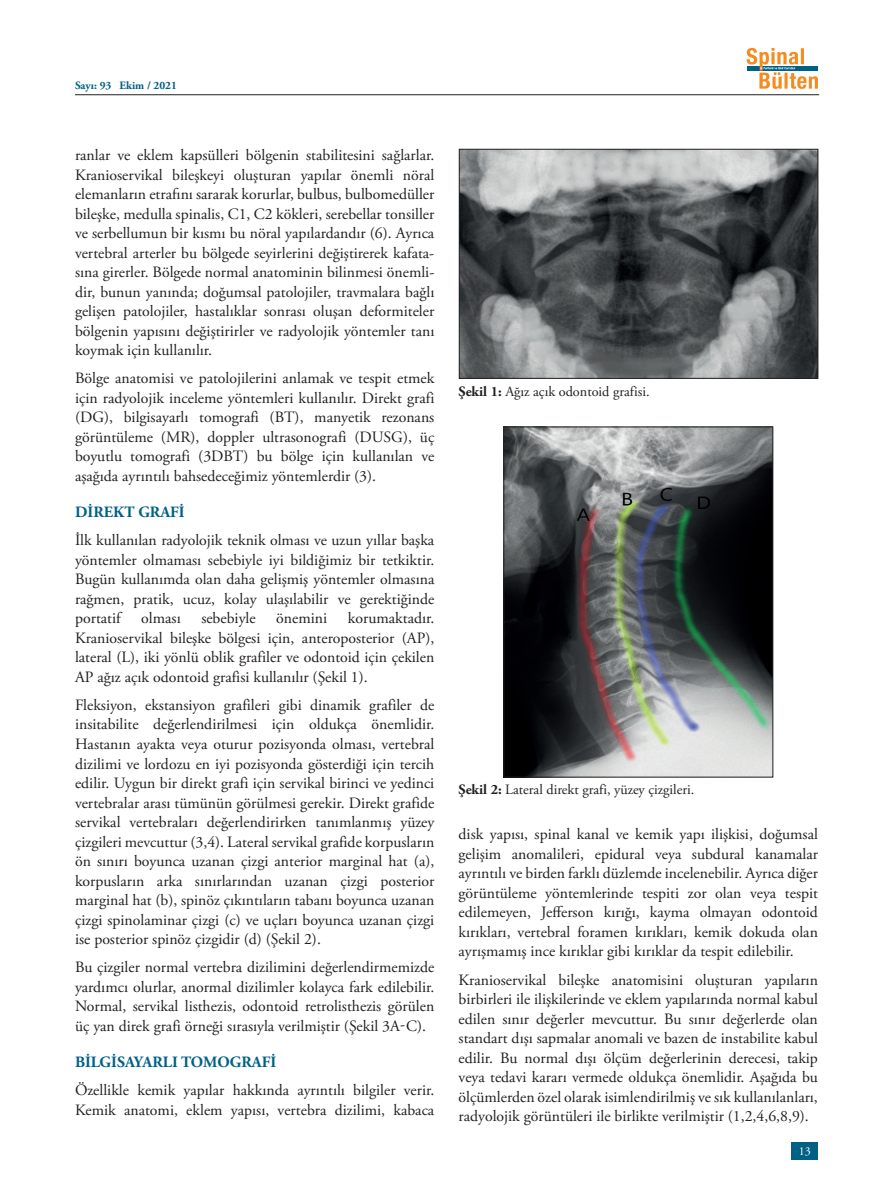
<style>
.page{position:relative;width:893px;height:1191px;background:#fff}
.page>*{position:absolute;margin:0;border:0;box-sizing:border-box;transform-origin:0 0}
.t1{font:15.75px/19.5px "Adobe Garamond Pro";color:#231f20;text-align:justify}
.t2{font:700 15.75px "Adobe Garamond Pro";color:#006185}
.t3{font:14.25px "Adobe Garamond Pro";color:#231f20}
.t4{font:12px "Adobe Garamond Pro";color:#fff}
.t5{font:700 11.25px "Adobe Garamond Pro";color:#006185}
.s1{font-weight:700}
</style>
<div class="page">
<div style="left:791px;top:1141px;width:27px;height:18px;background:#006185"></div>
<hr style="left:75px;top:94px;width:744px;height:1px;background:#231f20">
<svg style="left:747px;top:48px;width:71px;height:41px"></svg>
<img style="left:461px;top:151px;width:355px;height:226px">
<div style="left:459px;top:149px;width:359px;height:230px;border:1px solid #231f20"></div>
<img style="left:505px;top:428px;width:266px;height:347px">
<div style="left:503px;top:426px;width:270px;height:351px;border:1px solid #231f20"></div>
<p class="t5" style="left:75px;top:79px;width:103px">Sayı: 93 Ekim / 2021</p>
<p class="t1" style="left:75px;top:146px;width:361px">ranlar ve eklem kapsülleri bölgenin stabilitesini sağlarlar.<br>Kranioservikal bileşkeyi oluşturan yapılar önemli nöral elemanların etrafını sararak korurlar, bulbus, bulbomedüller bileşke, medulla spinalis, C1, C2 kökleri, serebellar tonsiller ve serbellumun bir kısmı bu nöral yapılardandır (6). Ayrıca vertebral arterler bu bölgede seyirlerini değiştirerek kafata&shy;sına girerler. Bölgede normal anatominin bilinmesi önemli&shy;dir, bunun yanında; doğumsal patolojiler, travmalara bağlı gelişen patolojiler, hastalıklar sonrası oluşan deformiteler bölgenin yapısını değiştirirler ve radyolojik yöntemler tanı koymak için kullanılır.</p>
<p class="t1" style="left:75px;top:369px;width:361px">Bölge anatomisi ve patolojilerini anlamak ve tespit etmek için radyolojik inceleme yöntemleri kullanılır. Direkt grafi (DG), bilgisayarlı tomografi (BT), manyetik rezonans görüntüleme (MR), doppler ultrasonografi (DUSG), üç boyutlu tomografi (3DBT) bu bölge için kullanılan ve aşağıda ayrıntılı bahsedeceğimiz yöntemlerdir (3).</p>
<p class="t2" style="left:75px;top:503px;width:111px">DİREKT GRAFİ</p>
<p class="t1" style="left:75px;top:531px;width:361px">İlk kullanılan radyolojik teknik olması ve uzun yıllar başka yöntemler olmaması sebebiyle iyi bildiğimiz bir tetkiktir.<br>Bugün kullanımda olan daha gelişmiş yöntemler olmasına rağmen, pratik, ucuz, kolay ulaşılabilir ve gerektiğinde portatif</p>
<p class="t1" style="left:75px;top:609px;width:361px;text-indent:273px">korumaktadır.<br>Kranioservikal bileşke bölgesi için, anteroposterior (AP), lateral (L), iki yönlü oblik grafiler ve odontoid için çekilen AP ağız açık odontoid grafisi kullanılır (Şekil 1).</p>
<p class="t1" style="left:75px;top:696px;width:361px">Fleksiyon, ekstansiyon grafileri gibi dinamik grafiler de insitabilite değerlendirilmesi için oldukça önemlidir.<br>Hastanın ayakta veya oturur pozisyonda olması, vertebral dizilimi ve lordozu en iyi pozisyonda gösterdiği için tercih edilir. Uygun bir direkt grafi için servikal birinci ve yedinci vertebralar arası tümünün görülmesi gerekir. Direkt grafide servikal vertebraları değerlendirirken tanımlanmış yüzey çizgileri mevcuttur (3,4). Lateral servikal grafide korpusların ön sınırı boyunca uzanan çizgi anterior marginal hat (a), korpusların arka sınırlarından uzanan çizgi posterior marginal hat (b), spinöz çıkıntıların tabanı boyunca uzanan çizgi spinolaminar çizgi (c) ve uçları boyunca uzanan çizgi ise posterior spinöz çizgidir (d) (Şekil 2).</p>
<p class="t1" style="left:75px;top:958px;width:361px">Bu çizgiler normal vertebra dizilimini değerlendirmemizde yardımcı olurlar, anormal dizilimler kolayca fark edilebilir.<br>Normal, servikal listhezis, odontoid retrolisthezis görülen üç yan direk grafi örneği sırasıyla verilmiştir (Şekil 3A-C).</p>
<p class="t2" style="left:75px;top:1053px;width:203px">BİLGİSAYARLI TOMOGRAFİ</p>
<p class="t1" style="left:75px;top:1081px;width:361px">Özellikle kemik yapılar hakkında ayrıntılı bilgiler verir.<br>Kemik anatomi, eklem yapısı, vertebra dizilimi, kabaca</p>
<p class="t1" style="left:141px;top:609px;width:41px">olması</p>
<p class="t1" style="left:201px;top:609px;width:56px">sebebiyle</p>
<p class="t1" style="left:276px;top:609px;width:52px">önemini</p>
<p class="t3" style="left:459px;top:382px;width:192px"><span class="s1">Şekil 1:</span> Ağız açık odontoid grafisi.</p>
<p class="t3" style="left:459px;top:781px;width:237px"><span class="s1">Şekil 2:</span> Lateral direkt grafi, yüzey çizgileri.</p>
<p class="t1" style="left:459px;top:825px;width:361px">disk yapısı, spinal kanal ve kemik yapı ilişkisi, doğumsal gelişim anomalileri, epidural veya subdural kanamalar ayrıntılı ve birden farklı düzlemde incelenebilir. Ayrıca diğer görüntüleme yöntemlerinde tespiti zor olan veya tespit edilemeyen, Jefferson kırığı, kayma olmayan odontoid kırıkları, vertebral foramen kırıkları, kemik dokuda olan ayrışmamış ince kırıklar gibi kırıklar da tespit edilebilir.</p>
<p class="t1" style="left:459px;top:970px;width:361px">Kranioservikal bileşke anatomisini oluşturan yapıların birbirleri ile ilişkilerinde ve eklem yapılarında normal kabul edilen sınır değerler mevcuttur. Bu sınır değerlerde olan standart dışı sapmalar anomali ve bazen de instabilite kabul edilir. Bu normal dışı ölçüm değerlerinin derecesi, takip veya tedavi kararı vermede oldukça önemlidir. Aşağıda bu ölçümlerden özel olarak isimlendirilmiş ve sık kullanılanları, radyolojik görüntüleri ile birlikte verilmiştir (1,2,4,6,8,9).</p>
<p class="t4" style="left:799px;top:1143px;width:13px">13</p>
</div>
